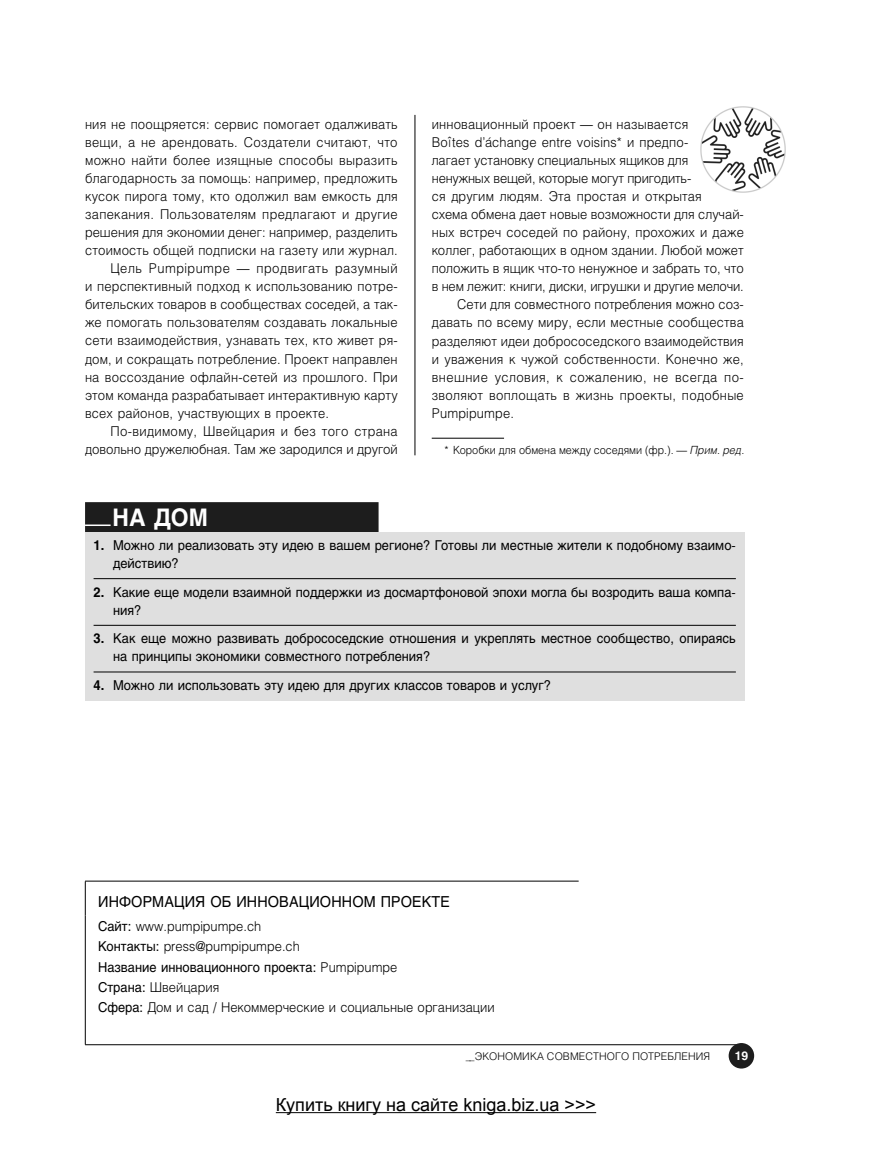
<style>
.page{position:relative;width:872px;height:1149px;background:#fff}
.page>*{position:absolute;margin:0;border:0;box-sizing:border-box;transform-origin:0 0}
.t1{font:700 24px "Helios";color:#fff;scale:.95 1}
.t2{font:18px "Arial";color:#000}
.t3{font:15px "Helios";letter-spacing:.01em;color:#000;scale:.95 1}
.t4{font:300 13.5px/20.1px "Helios";letter-spacing:.015em;color:#000;scale:.95 1}
.t5{font:13.5px/18px "Helios";color:#000;scale:.95 1}
.t6{font:300 13.5px "Helios";letter-spacing:-.01em;color:#000;scale:.95 1}
.t7{font:300 13.5px "Helios";letter-spacing:-.005em;color:#000;scale:.95 1}
.t8{font:300 13.5px "Helios";letter-spacing:.035em;color:#000;scale:.95 1}
.t9{font:700 12px "Helios";color:#fff}
.t10{font:300 11.25px "Helios";color:#000;scale:.95 1}
.t11{font:300 10.5px "Helios";letter-spacing:.01em;color:#000}
.s1{font-family:"Futura PT Light";font-weight:400;font-size:18px}
.s2{font-style:italic}
.s3{font-weight:700}
.s4{font-weight:400}
.s5{font-weight:700;font-size:9px}
</style>
<div class="page">
<hr style="left:85px;top:1044px;width:659px;height:1px;background:#000">
<div style="left:728px;top:1042px;width:26px;height:26px;background:#1d1d1d;border-radius:50%"></div>
<hr style="left:415px;top:115px;width:1px;height:340px;background:#000">
<div style="left:85px;top:502px;width:293px;height:30px;background:#1d1d1d"></div>
<hr style="left:85px;top:524px;width:26px;height:2px;background:#fff">
<div style="left:85px;top:531px;width:659px;height:169px;background:#dfdfdf"></div>
<hr style="left:94px;top:578px;width:642px;height:1px;background:#000">
<hr style="left:94px;top:624px;width:642px;height:1px;background:#000">
<hr style="left:94px;top:671px;width:642px;height:1px;background:#000">
<hr style="left:432px;top:438px;width:72px;height:1px;background:#000">
<img style="left:700px;top:106px;width:86px;height:87px">
<hr style="left:85px;top:881px;width:1px;height:34px;background:#000">
<hr style="left:85px;top:915px;width:1px;height:129px;background:#000">
<hr style="left:85px;top:880px;width:493px;height:1px;background:#000">
<hr style="left:276px;top:1111px;width:320px;height:1px;background:#000">
<p class="t4" style="left:85px;top:116px;width:330px">ния не поощряется: сервис помогает одалживать</p>
<p class="t4" style="left:85px;top:134px;width:330px">вещи, а не арендовать. Создатели считают, что</p>
<p class="t4" style="left:85px;top:152px;width:330px">можно найти более изящные способы выразить</p>
<p class="t4" style="left:85px;top:170px;width:330px">благодарность за помощь: например, предложить</p>
<p class="t4" style="left:85px;top:188px;width:330px">кусок пирога тому, кто одолжил вам емкость для</p>
<p class="t4" style="left:85px;top:206px;width:330px">запекания. Пользователям предлагают и другие</p>
<p class="t4" style="left:85px;top:224px;width:330px">решения для экономии денег: например, разделить</p>
<p class="t4" style="left:85px;top:242px;width:330px">стоимость общей подписки на газету или журнал.</p>
<p class="t8" style="left:111px;top:264px;width:304px">Цель Pumpipumpe — продвигать разумный</p>
<p class="t4" style="left:85px;top:278px;width:330px">и перспективный подход к использованию потре-</p>
<p class="t4" style="left:85px;top:296px;width:330px">бительских товаров в сообществах соседей, а так-</p>
<p class="t4" style="left:85px;top:314px;width:330px">же помогать пользователям создавать локальные</p>
<p class="t4" style="left:85px;top:332px;width:330px">сети взаимодействия, узнавать тех, кто живет ря-</p>
<p class="t4" style="left:85px;top:350px;width:330px">дом, и сокращать потребление. Проект направлен</p>
<p class="t4" style="left:85px;top:368px;width:330px">на воссоздание офлайн-сетей из прошлого. При</p>
<p class="t4" style="left:85px;top:386px;width:330px">этом команда разрабатывает интерактивную карту</p>
<p class="t4" style="left:85px;top:404px;width:258px">всех районов, участвующих в проекте.</p>
<p class="t4" style="left:111px;top:422px;width:304px">По-видимому, Швейцария и без того страна</p>
<p class="t7" style="left:85px;top:444px;width:331px">довольно дружелюбная. Там же зародился и другой</p>
<p class="t4" style="left:432px;top:116px;width:272px">инновационный проект — он называется</p>
<p class="t4" style="left:432px;top:134px;width:272px">Bo<span class="s1">î</span>tes d’а´change entre voisins* и предпо-</p>
<p class="t7" style="left:432px;top:156px;width:272px">лагает установку специальных ящиков для</p>
<p class="t6" style="left:432px;top:174px;width:275px">ненужных вещей, которые могут пригодить-</p>
<p class="t4" style="left:432px;top:188px;width:286px">ся другим людям. Эта простая и открытая</p>
<p class="t4" style="left:432px;top:206px;width:330px">схема обмена дает новые возможности для случай-</p>
<p class="t4" style="left:432px;top:224px;width:330px">ных встреч соседей по району, прохожих и даже</p>
<p class="t4" style="left:432px;top:242px;width:330px">коллег, работающих в одном здании. Любой может</p>
<p class="t4" style="left:432px;top:260px;width:330px">положить в ящик что-то ненужное и забрать то, что</p>
<p class="t6" style="left:432px;top:282px;width:330px">в нем лежит: книги, диски, игрушки и другие мелочи.</p>
<p class="t4" style="left:457px;top:296px;width:303px">Сети для совместного потребления можно соз-</p>
<p class="t4" style="left:432px;top:314px;width:330px">давать по всему миру, если местные сообщества</p>
<p class="t4" style="left:432px;top:332px;width:330px">разделяют идеи добрососедского взаимодействия</p>
<p class="t4" style="left:432px;top:350px;width:330px">и уважения к чужой собственности. Конечно же,</p>
<p class="t8" style="left:432px;top:372px;width:330px">внешние условия, к сожалению, не всегда по-</p>
<p class="t4" style="left:432px;top:386px;width:330px">зволяют воплощать в жизнь проекты, подобные</p>
<p class="t4" style="left:432px;top:404px;width:88px">Pumpipumpe.</p>
<p class="t10" style="left:444px;top:446px;width:317px">* Коробки для обмена между соседями (фр.). — <span class="s2">Прим. ред</span>.</p>
<h1 class="t1" style="left:112px;top:508px;width:102px">НА ДОМ</h1>
<p class="t5" style="left:113px;top:537px;width:657px;text-indent:-19px"><span class="s3">1.</span> Можно ли реализовать эту идею в вашем регионе? Готовы ли местные жители к подобному взаимо&shy;действию?</p>
<p class="t5" style="left:113px;top:584px;width:657px;text-indent:-19px"><span class="s3">2.</span> Какие еще модели взаимной поддержки из досмартфоновой эпохи могла бы возродить ваша компа&shy;ния?</p>
<p class="t5" style="left:113px;top:630px;width:657px;text-indent:-19px"><span class="s3">3.</span> Как еще можно развивать добрососедские отношения и укреплять местное сообщество, опираясь на принципы экономики совместного потребления?</p>
<p class="t5" style="left:94px;top:677px;width:483px"><span class="s3">4.</span> Можно ли использовать эту идею для других классов товаров и услуг?</p>
<p class="t3" style="left:98px;top:895px;width:372px">ИНФОРМАЦИЯ ОБ ИННОВАЦИОННОМ ПРОЕКТЕ</p>
<p class="t4" style="left:98px;top:917px;width:419px"><span class="s4">Сайт:</span> www.pumpipumpe.ch<br><span class="s4">Контакты:</span> press@pumpipumpe.ch<br><span class="s4">Название инновационного проекта:</span> Pumpipumpe<br><span class="s4">Страна:</span> Швейцария<br><span class="s4">Сфера:</span> Дом и сад / Некоммерческие и социальные организации</p>
<p class="t11" style="left:466px;top:1051px;width:246px"><span class="s5">__</span>ЭКОНОМИКА СОВМЕСТНОГО ПОТРЕБЛЕНИЯ</p>
<p class="t9" style="left:734px;top:1050px;width:15px">19</p>
<h2 class="t2" style="left:276px;top:1092px;width:322px">Купить книгу на сайте kniga.biz.ua &gt;&gt;&gt;</h2>
</div>
